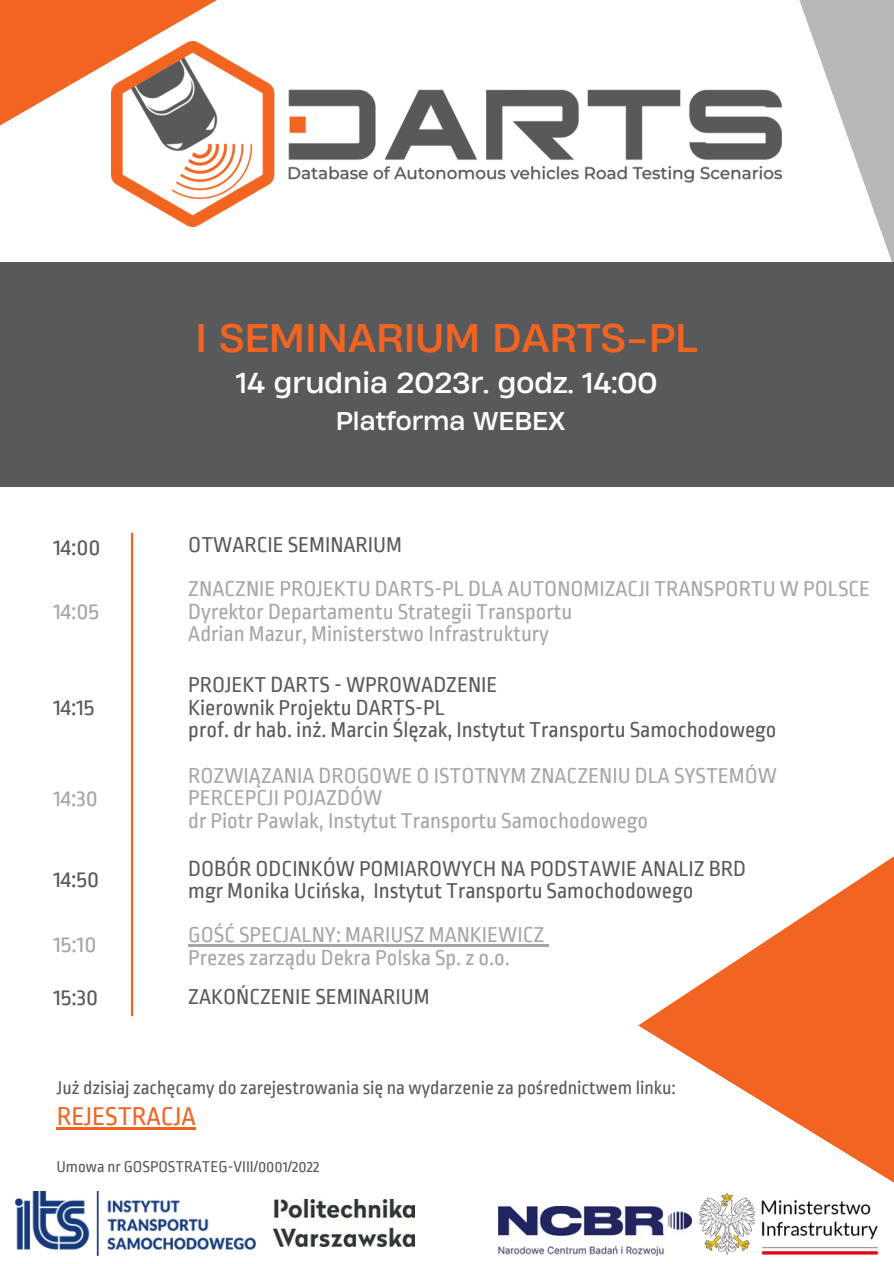
<style>
.page{position:relative;width:894px;height:1264px;background:#fff}
.page>*{position:absolute;margin:0;border:0;box-sizing:border-box;transform-origin:0 0}
.t1{font:37.65px "Heading Now 74";color:#f16421}
.t2{font:27.15px "Heading Now 74";color:#fff}
.t3{font:27px "Ropa Sans";color:#f16421}
.t4{font:24.15px "Ropa Sans";color:#58595b}
.t5{font:24.15px "Ropa Sans";color:#a6a6a6}
.t6{font:24.15px "Heading Now 74";color:#fff}
.t7{font:22.65px/22.5px "Ropa Sans";color:#a6a6a6}
.t8{font:22.65px "Ropa Sans";color:#58595b}
.t9{font:19.5px "Ropa Sans";color:#58595b}
.t10{font:16.5px "Ropa Sans";color:#58595b}
</style>
<div class="page">
<hr style="left:131px;top:532px;width:2px;height:484px;background:#f16421">
<img style="left:112px;top:61px;width:661px;height:165px">
<svg style="left:773px;top:0;width:120px;height:263px"></svg>
<div style="left:0;top:263px;width:893px;height:224px;background:#58595b"></div>
<svg style="left:0;top:0;width:231px;height:127px"></svg>
<svg style="left:638px;top:857px;width:255px;height:325px"></svg>
<img style="left:498px;top:1206px;width:187px;height:48px">
<img style="left:16px;top:1191px;width:239px;height:64px">
<img style="left:273px;top:1199px;width:142px;height:47px">
<img style="left:685px;top:1179px;width:206px;height:76px">
<hr style="left:188px;top:944px;width:356px;height:2px;background:#a6a6a6">
<hr style="left:57px;top:1126px;width:139px;height:3px;background:#f16421">
<p class="t4" style="left:53px;top:534px;width:49px">14:00</p>
<p class="t5" style="left:53px;top:599px;width:47px">14:05</p>
<p class="t4" style="left:53px;top:695px;width:43px">14:15</p>
<p class="t5" style="left:53px;top:785px;width:46px">14:30</p>
<p class="t4" style="left:53px;top:867px;width:47px">14:50</p>
<p class="t5" style="left:53px;top:931px;width:45px">15:10</p>
<p class="t4" style="left:53px;top:984px;width:46px">15:30</p>
<p class="t1" style="left:195px;top:312px;width:504px">I SEMINARIUM DARTS-PL</p>
<p class="t2" style="left:236px;top:364px;width:422px">14 grudnia 2023r. godz. 14:00</p>
<p class="t6" style="left:336px;top:404px;width:231px">Platforma WEBEX</p>
<p class="t8" style="left:188px;top:532px;width:215px">OTWARCIE SEMINARIUM</p>
<p class="t7" style="left:188px;top:578px;width:683px">ZNACZNIE PROJEKTU DARTS-PL DLA AUTONOMIZACJI TRANSPORTU W POLSCE</p>
<p class="t7" style="left:188px;top:600px;width:385px">Dyrektor Departamentu Strategii Transportu</p>
<p class="t7" style="left:188px;top:623px;width:362px">Adrian Mazur, Ministerstwo Infrastruktury</p>
<p class="t8" style="left:188px;top:673px;width:311px">PROJEKT DARTS - WPROWADZENIE</p>
<p class="t8" style="left:188px;top:695px;width:258px">Kierownik Projektu DARTS-PL</p>
<p class="t8" style="left:188px;top:718px;width:589px">prof. dr hab. inż. Marcin Ślęzak, Instytut Transportu Samochodowego</p>
<p class="t7" style="left:188px;top:764px;width:590px">ROZWIĄZANIA DROGOWE O ISTOTNYM ZNACZENIU DLA SYSTEMÓW<br>PERCEPCJI POJAZDÓW</p>
<p class="t7" style="left:188px;top:809px;width:461px">dr Piotr Pawlak, Instytut Transportu Samochodowego</p>
<p class="t8" style="left:188px;top:856px;width:559px">DOBÓR ODCINKÓW POMIAROWYCH NA PODSTAWIE ANALIZ BRD</p>
<p class="t8" style="left:188px;top:879px;width:506px">mgr Monika Ucińska, Instytut Transportu Samochodowego</p>
<p class="t7" style="left:188px;top:923px;width:357px">GOŚĆ SPECJALNY: MARIUSZ MANKIEWICZ</p>
<p class="t7" style="left:188px;top:946px;width:323px">Prezes zarządu Dekra Polska Sp. z o.o.</p>
<p class="t8" style="left:188px;top:985px;width:243px">ZAKOŃCZENIE SEMINARIUM</p>
<p class="t9" style="left:57px;top:1078px;width:620px">Już dzisiaj zachęcamy do zarejestrowania się na wydarzenie za pośrednictwem linku:</p>
<p class="t3" style="left:57px;top:1101px;width:140px">REJESTRACJA</p>
<p class="t10" style="left:56px;top:1157px;width:265px">Umowa nr GOSPOSTRATEG-VIII/0001/2022</p>
</div>
